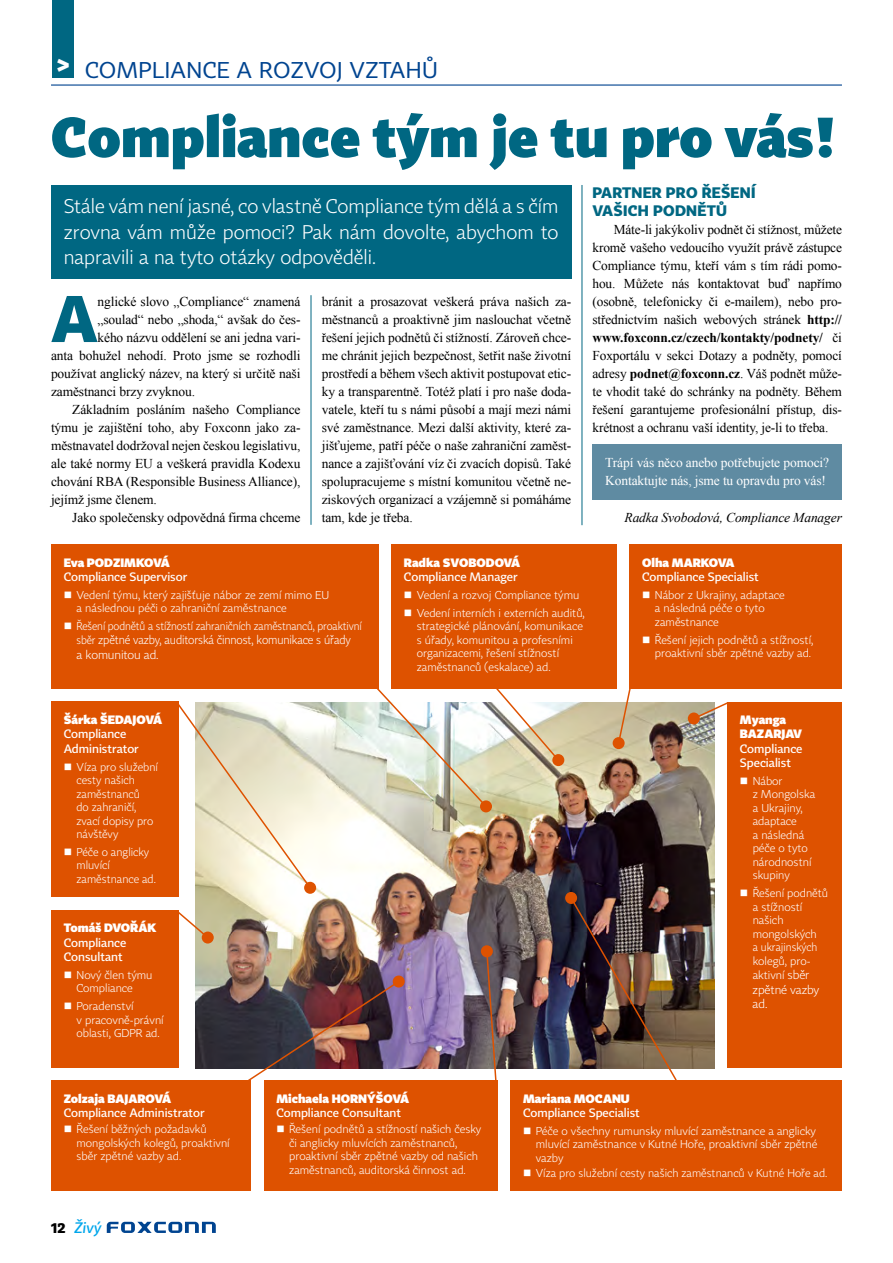
<style>
.page{position:relative;width:893px;height:1263px;background:#fff}
.page>*{position:absolute;margin:0;border:0;box-sizing:border-box;transform-origin:0 0}
.t1{font:700 64.8px "Tabac Sans";color:#006782}
.t2{font:500 55.5px "Tabac Sans";color:#006782}
.t3{font:22.5px "Tabac Sans";letter-spacing:.02em;color:#004490}
.t4{font:300 19.5px/25.5px "Tabac Sans";color:#fff;text-align:justify}
.t5{font:700 15px/18px "Tabac Sans";letter-spacing:.02em;color:#006782}
.t6{font:italic 500 15px "Tabac Sans";color:#00a6eb}
.t7{font:13.5px/18px "Times New Roman CE";letter-spacing:-.01em;color:#000;text-align:justify}
.t8{font:13.5px/18px "Times New Roman CE";letter-spacing:-.01em;color:#fff}
.t9{font:italic 13.5px "Times New Roman CE";letter-spacing:-.01em;color:#000}
.t10{font:500 12px/14.4px "Tabac Sans";color:#fff}
.t11{font:500 12px/14.4px "Tabac Sans";color:#fff}
.t12{font:300 12px/14.4px "Tabac Sans";letter-spacing:-.01em;color:#fff;scale:.93 1}
.t13{font:300 12px/14.4px "Tabac Sans";letter-spacing:-.01em;color:#fff}
.t14{font:300 11.25px/13.5px "Tabac Sans";color:#fff}
.t15{font:300 11.25px "Tabac Sans";color:#fff;scale:.93 1}
.s1{font-weight:700}
.s2{font-size:11.25px}
.s3{font-size:12px}
.s4{font-weight:700;font-style:normal;font-size:14.25px;color:#000}
</style>
<div class="page">
<hr style="left:51px;top:84px;width:791px;height:2px;background:#004490">
<svg style="left:107px;top:1222px;width:109px;height:11px"></svg>
<hr style="left:311px;top:295px;width:1px;height:230px;background:#006782">
<hr style="left:582px;top:185px;width:1px;height:340px;background:#006782">
<div style="left:51px;top:185px;width:520px;height:94px;background:#006782"></div>
<img style="left:196px;top:703px;width:518px;height:365px">
<div style="left:592px;top:444px;width:250px;height:56px;background:#5f8ba2"></div>
<div style="left:51px;top:910px;width:128px;height:157px;background:#de5200"></div>
<div style="left:51px;top:702px;width:128px;height:195px;background:#de5200"></div>
<div style="left:51px;top:1080px;width:200px;height:111px;background:#de5200"></div>
<div style="left:264px;top:1080px;width:233px;height:111px;background:#de5200"></div>
<svg style="left:485px;top:950px;width:12px;height:130px;background:#816962"></svg>
<div style="left:481px;top:945px;width:12px;height:12px;background:#de5200;border-radius:50%"></div>
<svg style="left:175px;top:701px;width:137px;height:189px"></svg>
<div style="left:304px;top:882px;width:12px;height:12px;background:#de5200;border-radius:50%"></div>
<svg style="left:179px;top:909px;width:31px;height:31px"></svg>
<div style="left:202px;top:931px;width:12px;height:12px;background:#de5200;border-radius:50%"></div>
<div style="left:51px;top:544px;width:327px;height:145px;background:#de5200"></div>
<img style="left:246px;top:979px;width:155px;height:101px">
<div style="left:393px;top:975px;width:12px;height:12px;background:#de5200;border-radius:50%"></div>
<svg style="left:375px;top:686px;width:113px;height:122px"></svg>
<div style="left:480px;top:800px;width:12px;height:12px;background:#de5200;border-radius:50%"></div>
<div style="left:510px;top:1080px;width:332px;height:111px;background:#de5200"></div>
<div style="left:391px;top:544px;width:226px;height:145px;background:#de5200"></div>
<div style="left:629px;top:544px;width:213px;height:145px;background:#de5200"></div>
<div style="left:727px;top:702px;width:115px;height:365px;background:#de5200"></div>
<img style="left:569px;top:896px;width:109px;height:184px">
<div style="left:565px;top:892px;width:12px;height:12px;background:#de5200;border-radius:50%"></div>
<svg style="left:692px;top:702px;width:35px;height:18px"></svg>
<div style="left:688px;top:712px;width:12px;height:12px;background:#de5200;border-radius:50%"></div>
<svg style="left:495px;top:689px;width:65px;height:73px"></svg>
<div style="left:552px;top:754px;width:12px;height:12px;background:#de5200;border-radius:50%"></div>
<svg style="left:617px;top:689px;width:15px;height:56px"></svg>
<div style="left:613px;top:737px;width:12px;height:12px;background:#de5200;border-radius:50%"></div>
<div style="left:52px;top:0;width:22px;height:77px;background:#006782"></div>
<hr style="left:892px;top:84px;width:1px;height:514px;background:#f8decb">
<h3 class="t3" style="left:56px;top:56px;width:383px"><sup>&gt;</sup> COMPLIANCE A ROZVOJ VZTAHŮ</h3>
<h2 class="t2" style="left:51px;top:102px;width:787px">Compliance tým je tu pro vás!</h2>
<h3 class="t4" style="left:64px;top:194px;width:496px">Stále vám není jasné, co vlastně Compliance tým dělá a s čím zrovna vám může pomoci? Pak nám dovolte, abychom to napravili a na tyto otázky odpověděli.</h3>
<p class="t5" style="left:592px;top:184px;width:164px">PARTNER PRO ŘEŠENÍ<br>VAŠICH PODNĚTŮ</p>
<p class="t7" style="left:592px;top:220px;width:251px;text-indent:21px">Máte-li jakýkoliv podnět či stížnost, můžete kromě vašeho vedoucího využít právě zástupce Compliance týmu, kteří vám s tím rádi pomo&shy;hou. Můžete nás kontaktovat buď napřímo (osobně, telefonicky či e-mailem), nebo pro&shy;střednictvím našich webových stránek <span class="s1">http:// www.foxconn.cz/czech/kontakty/podnety/</span> či Foxportálu v sekci Dotazy a podněty, pomocí adresy <span class="s1">podnet@foxconn.cz</span>. Váš podnět může&shy;te vhodit také do schránky na podněty. Během řešení garantujeme profesionální přístup, dis&shy;krétnost a ochranu vaší identity, je-li to třeba.</p>
<h1 class="t1" style="left:51px;top:278px;width:48px">A</h1>
<p class="t7" style="left:98px;top:292px;width:204px">nglické slovo „Compliance“ znamená</p>
<p class="t7" style="left:322px;top:292px;width:251px">bránit a prosazovat veškerá práva našich za&shy;městnanců a proaktivně jim naslouchat včetně řešení jejich podnětů či stížností. Zároveň chce&shy;me chránit jejich bezpečnost, šetřit naše životní prostředí a během všech aktivit postupovat etic&shy;ky a transparentně. Totéž platí i pro naše doda&shy;vatele, kteří tu s námi působí a mají mezi námi své zaměstnance. Mezi další aktivity, které za&shy;jišťujeme, patří péče o naše zahraniční zaměst&shy;nance a zajišťování víz či zvacích dopisů. Také spolupracujeme s místní komunitou včetně ne&shy;ziskových organizací a vzájemně si pomáháme tam, kde je třeba.</p>
<p class="t7" style="left:98px;top:310px;width:204px">„soulad“ nebo „shoda,“ avšak do čes-</p>
<p class="t7" style="left:98px;top:328px;width:204px">kého názvu oddělení se ani jedna vari-</p>
<p class="t7" style="left:51px;top:346px;width:251px">anta bohužel nehodí. Proto jsme se rozhodli</p>
<p class="t7" style="left:51px;top:364px;width:251px">používat anglický název, na který si určitě naši</p>
<p class="t7" style="left:51px;top:382px;width:146px">zaměstnanci brzy zvyknou.</p>
<p class="t7" style="left:72px;top:400px;width:230px">Základním posláním našeho Compliance</p>
<p class="t7" style="left:51px;top:418px;width:251px">týmu je zajištění toho, aby Foxconn jako za-</p>
<p class="t7" style="left:51px;top:436px;width:251px">městnavatel dodržoval nejen českou legislativu,</p>
<p class="t7" style="left:51px;top:454px;width:251px">ale také normy EU a veškerá pravidla Kodexu</p>
<p class="t7" style="left:51px;top:472px;width:251px">chování RBA (Responsible Business Alliance),</p>
<p class="t7" style="left:51px;top:490px;width:107px">jejímž jsme členem.</p>
<p class="t7" style="left:72px;top:508px;width:230px">Jako společensky odpovědná firma chceme</p>
<p class="t8" style="left:605px;top:453px;width:225px">Trápí vás něco anebo potřebujete pomoci?<br>Kontaktujte nás, jsme tu opravdu pro vás!</p>
<p class="t9" style="left:625px;top:510px;width:219px">Radka Svobodová, Compliance Manager</p>
<p class="t11" style="left:64px;top:555px;width:108px">Eva PODZIMKOVÁ</p>
<p class="t10" style="left:64px;top:570px;width:125px">Compliance Supervisor</p>
<p class="t14" style="left:77px;top:588px;width:254px;text-indent:-13px">■ Vedení týmu, který zajišťuje nábor ze zemí mimo EU a následnou péči o zahraniční zaměstnance</p>
<p class="t15" style="left:64px;top:619px;width:322px">■ Řešení podnětů a stížností zahraničních zaměstnanců, proaktivní</p>
<p class="t12" style="left:77px;top:633px;width:297px"><span class="s2">sběr</span> zpětné vazby, auditorská činnost, komunikace s úřady a komunitou ad.</p>
<p class="t11" style="left:64px;top:712px;width:100px">Šárka ŠEDAJOVÁ</p>
<p class="t10" style="left:64px;top:727px;width:77px">Compliance<br>Administrator</p>
<p class="t14" style="left:77px;top:760px;width:83px;text-indent:-13px">■ Víza pro služební cesty našich zaměstnanců<br>do zahraničí, zvací dopisy pro návštěvy</p>
<p class="t14" style="left:77px;top:845px;width:81px;text-indent:-13px">■ Péče o anglicky mluvící zaměstnance ad.</p>
<p class="t11" style="left:64px;top:921px;width:94px">Tomáš DVOŘÁK</p>
<p class="t10" style="left:64px;top:935px;width:64px">Compliance<br>Consultant</p>
<p class="t14" style="left:77px;top:968px;width:78px;text-indent:-13px">■ Nový člen týmu<br>Compliance</p>
<p class="t14" style="left:77px;top:999px;width:89px;text-indent:-13px">■ Poradenství<br>v pracovně-právní oblasti, GDPR ad.</p>
<p class="t11" style="left:404px;top:555px;width:118px">Radka SVOBODOVÁ</p>
<p class="t10" style="left:404px;top:570px;width:115px">Compliance Manager</p>
<p class="t14" style="left:404px;top:588px;width:177px">■ Vedení a rozvoj Compliance týmu</p>
<p class="t14" style="left:417px;top:606px;width:170px;text-indent:-13px">■ Vedení interních i externích auditů, strategické plánování, komunikace s úřady, komunitou a profesními organizacemi, řešení stížností zaměstnanců (eskalace) ad.</p>
<p class="t11" style="left:642px;top:555px;width:94px">Olha MARKOVA</p>
<p class="t10" style="left:642px;top:570px;width:118px">Compliance Specialist</p>
<p class="t14" style="left:655px;top:588px;width:132px;text-indent:-13px">■ Nábor z Ukrajiny, adaptace a následná péče o tyto zaměstnance</p>
<p class="t14" style="left:642px;top:633px;width:173px;text-align:right">■ Řešení jejich podnětů a stížností, proaktivní sběr zpětné vazby ad.</p>
<p class="t11" style="left:740px;top:712px;width:64px">Myanga<br>BAZARJAV</p>
<p class="t10" style="left:740px;top:741px;width:64px">Compliance<br>Specialist</p>
<p class="t14" style="left:753px;top:774px;width:64px;text-indent:-13px">■ Nábor<br>z Mongolska a Ukrajiny, adaptace<br>a následná péče o tyto národnostní skupiny</p>
<p class="t14" style="left:753px;top:886px;width:77px;text-indent:-13px">■ Řešení podnětů a stížností našich mongolských<br>a ukrajinských kolegů, pro&shy;aktivní <span class="s3">sběr</span></p>
<p class="t13" style="left:753px;top:982px;width:68px">zpětné vazby ad.</p>
<p class="t11" style="left:64px;top:1091px;width:109px">Zolzaja BAJAROVÁ</p>
<p class="t10" style="left:64px;top:1105px;width:142px">Compliance Administrator</p>
<p class="t14" style="left:77px;top:1123px;width:155px;text-indent:-13px">■ Řešení běžných požadavků mongolských kolegů, proaktivní sběr zpětné vazby ad.</p>
<p class="t6" style="left:51px;top:1218px;width:52px"><span class="s4">12</span> Živý</p>
<p class="t11" style="left:276px;top:1091px;width:134px">Michaela HORNÝŠOVÁ</p>
<p class="t10" style="left:276px;top:1105px;width:126px">Compliance Consultant</p>
<p class="t14" style="left:289px;top:1123px;width:194px;text-indent:-13px">■ Řešení podnětů a stížností našich česky či anglicky mluvících zaměstnanců, proaktivní sběr zpětné vazby od našich zaměstnanců, auditorská činnost ad.</p>
<p class="t11" style="left:523px;top:1091px;width:108px">Mariana MOCANU</p>
<p class="t10" style="left:523px;top:1105px;width:118px">Compliance Specialist</p>
<p class="t14" style="left:536px;top:1124px;width:283px;text-indent:-13px">■ Péče o všechny rumunsky mluvící zaměstnance a anglicky mluvící zaměstnance v Kutné Hoře, proaktivní sběr zpětné vazby</p>
<p class="t14" style="left:523px;top:1167px;width:306px">■ Víza pro služební cesty našich zaměstnanců v Kutné Hoře ad.</p>
</div>
